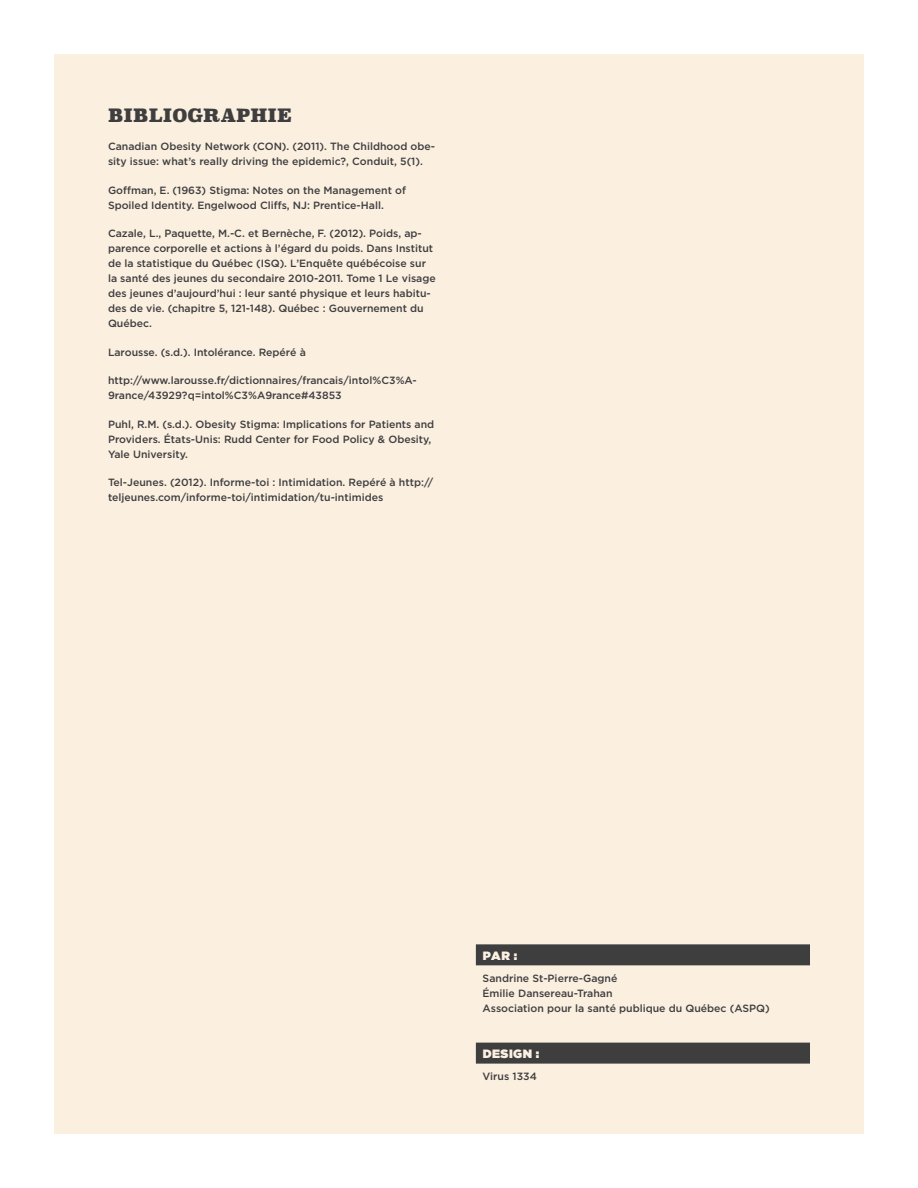
<style>
.page{position:relative;width:918px;height:1188px;background:#fff}
.page>*{position:absolute;margin:0;border:0;box-sizing:border-box;transform-origin:0 0}
.t1{font:900 18px "Superclarendon";color:#3e3e3f}
.t2{font:12px "Gotham Ultra";letter-spacing:.04em;color:#fcf0e3}
.t3{font:500 10.5px/15px "Gotham";color:#3e3e3f}
</style>
<div class="page">
<div style="left:54px;top:54px;width:810px;height:1080px;background:#fbefe0"></div>
<div style="left:476px;top:944px;width:334px;height:21px;background:#3e3e3f"></div>
<div style="left:476px;top:1043px;width:334px;height:21px;background:#3e3e3f"></div>
<h1 class="t1" style="left:108px;top:103px;width:14px">BIB</h1>
<h1 class="t1" style="left:149px;top:103px;width:30px">LIOGRAP</h1>
<h1 class="t1" style="left:251px;top:103px;width:30px">HIE</h1>
<p class="t3" style="left:108px;top:139px;width:329px">Canadian Obesity Network (CON). (2011). The Childhood obe&shy;sity issue: what’s really driving the epidemic?, Conduit, 5(1).</p>
<p class="t3" style="left:108px;top:182px;width:300px">Goffman, E. (1963) Stigma: Notes on the Management of<br>Spoiled Identity. Engelwood Cliffs, NJ: Prentice-Hall.</p>
<p class="t3" style="left:108px;top:226px;width:329px">Cazale, L., Paquette, M.-C. et Bernèche, F. (2012). Poids, ap&shy;parence corporelle et actions à l’égard du poids. Dans Institut de la statistique du Québec (ISQ). L’Enquête québécoise sur la santé des jeunes du secondaire 2010-2011. Tome 1 Le visage des jeunes d’aujourd’hui : leur santé physique et leurs habitu&shy;des de vie. (chapitre 5, 121-148). Québec : Gouvernement du Québec.</p>
<p class="t3" style="left:108px;top:345px;width:199px">Larousse. (s.d.). Intolérance. Repéré à</p>
<p class="t3" style="left:108px;top:373px;width:310px">http://www.larousse.fr/dictionnaires/francais/intol%C3%A-<br>9rance/43929?q=intol%C3%A9rance#43853</p>
<p class="t3" style="left:108px;top:417px;width:328px">Puhl, R.M. (s.d.). Obesity Stigma: Implications for Patients and<br>Providers. États-Unis: Rudd Center for Food Policy &amp; Obesity,<br>Yale University.</p>
<p class="t3" style="left:108px;top:475px;width:327px">Tel-Jeunes. (2012). Informe-toi : Intimidation. Repéré à http:// teljeunes.com/informe-toi/intimidation/tu-intimides</p>
<p class="t2" style="left:483px;top:949px;width:36px">PAR :</p>
<p class="t3" style="left:483px;top:970px;width:289px">Sandrine St-Pierre-Gagné<br>Émilie Dansereau-Trahan<br>Association pour la santé publique du Québec (ASPQ)</p>
<p class="t2" style="left:483px;top:1047px;width:58px">DESIGN :</p>
<p class="t3" style="left:483px;top:1068px;width:56px">Virus 1334</p>
</div>
